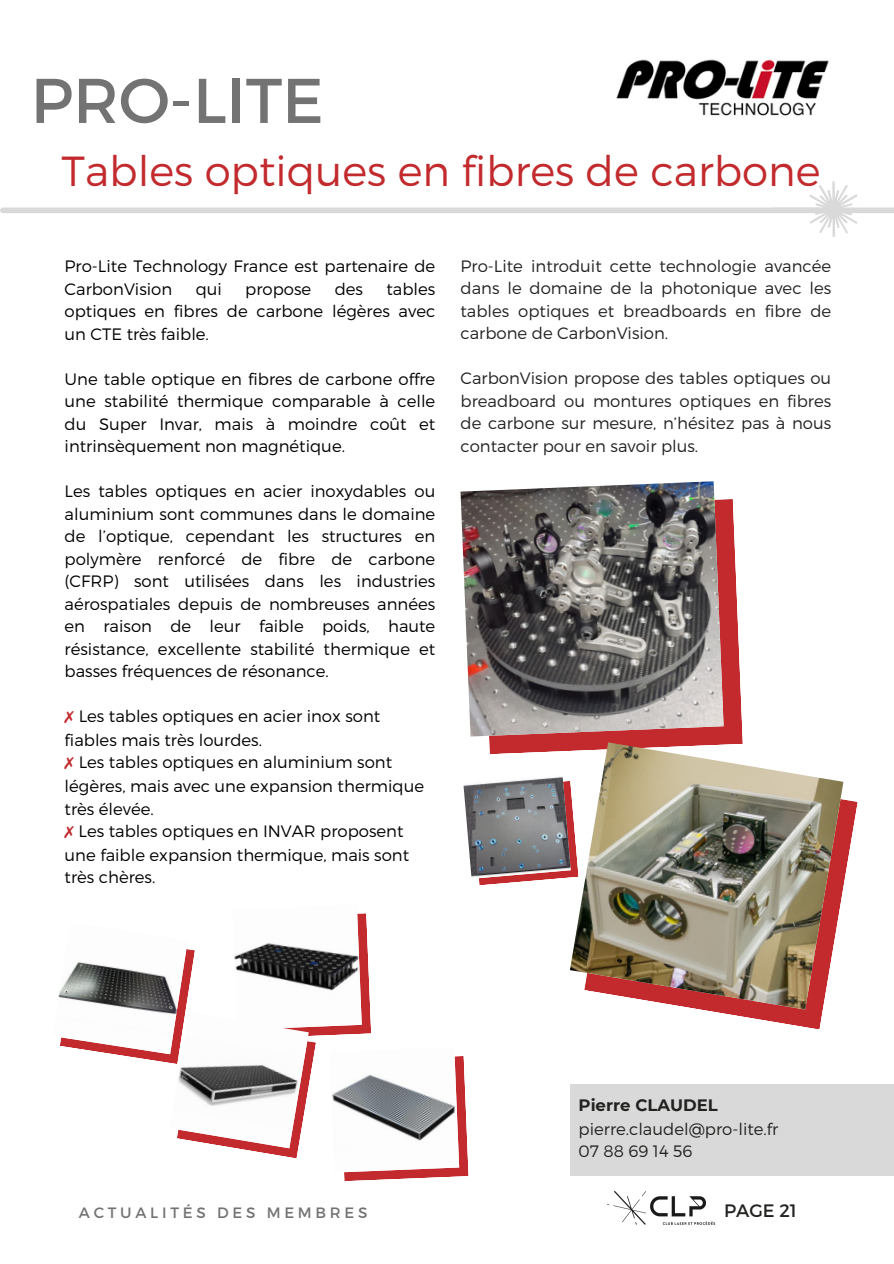
<style>
.page{position:relative;width:894px;height:1264px;background:#fff}
.page>*{position:absolute;margin:0;border:0;box-sizing:border-box;transform-origin:0 0}
.t1{font:63px "Montserrat";color:#737373}
.t2{font:300 42px "Montserrat";color:#c22a2d}
.t3{font:18px "Montserrat";color:#222220}
.t4{font:300 16.5px/22.5px "Montserrat";color:#000;text-align:justify}
.t5{font:300 16.5px/22.5px "Montserrat";color:#222;text-align:justify}
.t6{font:300 16.5px/22.5px "Montserrat";color:#222220}
.t7{font:700 16.5px "Montserrat";color:#222220}
.t8{font:15px "Montserrat";letter-spacing:.25em;color:#737373}
.s1{font-family:"Free Serif";font-weight:400;color:#c22a2d}
</style>
<div class="page">
<div style="left:570px;top:1084px;width:323px;height:91px;background:#d9d9d9"></div>
<img style="left:606px;top:1191px;width:110px;height:34px">
<div style="left:3px;top:207px;width:890px;height:6px;background:#d9d9d9"></div>
<svg style="left:773px;top:181px;width:87px;height:56px"></svg>
<img style="left:616px;top:59px;width:213px;height:57px">
<svg style="left:479px;top:878px;width:82px;height:7px"></svg>
<img style="left:463px;top:777px;width:106px;height:101px">
<svg style="left:489px;top:499px;width:253px;height:255px;fill:#c22a2d"></svg>
<img style="left:460px;top:481px;width:263px;height:255px">
<svg style="left:699px;top:799px;width:158px;height:230px"></svg>
<img style="left:569px;top:742px;width:274px;height:267px">
<svg style="left:60px;top:913px;width:408px;height:268px"></svg>
<img style="left:330px;top:1047px;width:129px;height:125px">
<h3 class="t1" style="left:31px;top:60px;width:294px">PRO-LITE</h3>
<h2 class="t2" style="left:62px;top:143px;width:760px">Tables optiques en fibres de carbone</h2>
<h4 class="t4" style="left:65px;top:254px;width:372px">Pro-Lite Technology France est partenaire de<br>CarbonVision</h4>
<h4 class="t4" style="left:65px;top:276px;width:372px;text-indent:322px">tables optiques en fibres de carbone légères avec un CTE très faible.</h4>
<h4 class="t4" style="left:65px;top:366px;width:372px">Une table optique en fibres de carbone offre une stabilité thermique comparable à celle du Super Invar, mais à moindre coût et intrinsèquement non magnétique.</h4>
<h4 class="t4" style="left:65px;top:479px;width:372px">Les tables optiques en acier inoxydables ou aluminium sont communes dans le domaine de l’optique, cependant les structures en polymère renforcé de fibre de carbone (CFRP) sont utilisées dans les industries aérospatiales depuis de nombreuses années en raison de leur faible poids, haute résistance, excellente stabilité thermique et basses fréquences de résonance.</h4>
<h4 class="t4" style="left:65px;top:704px;width:361px;line-height:23px;text-align:left"><span class="s1">✗</span> Les tables optiques en acier inox sont fiables mais très lourdes.<br><span class="s1">✗</span> Les tables optiques en aluminium sont légères, mais avec une expansion thermique très élevée.<br><span class="s1">✗</span> Les tables optiques en INVAR proposent une faible expansion thermique, mais sont très chères.</h4>
<h4 class="t4" style="left:196px;top:276px;width:28px">qui</h4>
<h4 class="t4" style="left:245px;top:276px;width:67px">propose</h4>
<h4 class="t4" style="left:334px;top:276px;width:30px">des</h4>
<p class="t5" style="left:460px;top:254px;width:372px">Pro-Lite introduit cette technologie avancée dans le domaine de la photonique avec les tables optiques et breadboards en fibre de carbone de CarbonVision.</p>
<h4 class="t5" style="left:460px;top:366px;width:372px">CarbonVision propose des tables optiques ou breadboard ou montures optiques en fibres de carbone sur mesure, n’hésitez pas à nous contacter pour en savoir plus.</h4>
<p class="t8" style="left:79px;top:1203px;width:290px">ACTUALITÉS DES MEMBRES</p>
<p class="t7" style="left:578px;top:1095px;width:141px">Pierre CLAUDEL</p>
<p class="t6" style="left:578px;top:1116px;width:201px">pierre.claudel@pro-lite.fr<br>07 88 69 14 56</p>
<p class="t3" style="left:723px;top:1198px;width:74px">PAGE 21</p>
</div>
